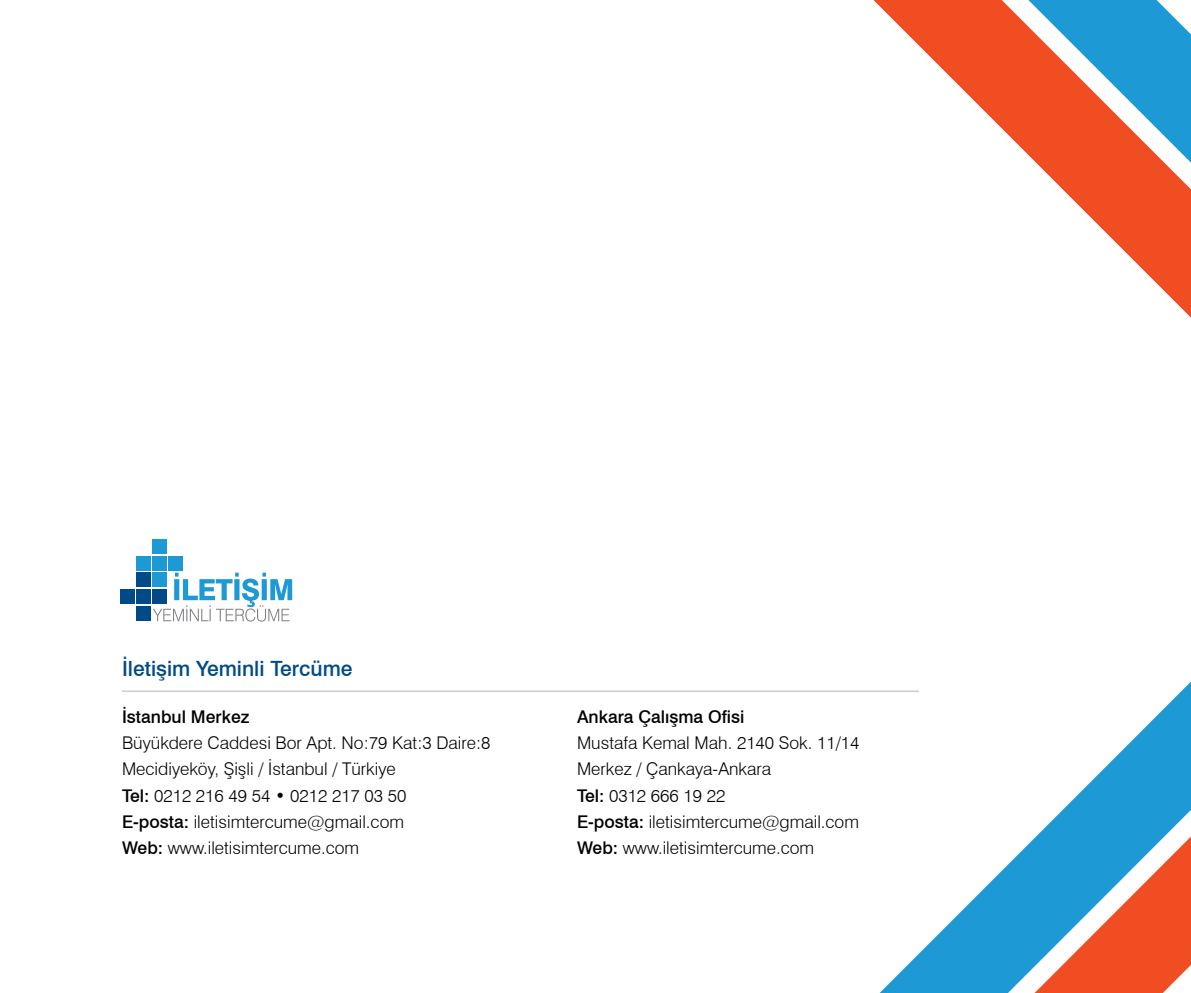
<style>
.page{position:relative;width:1191px;height:993px;background:#fff}
.page>*{position:absolute;margin:0;border:0;box-sizing:border-box;transform-origin:0 0}
.t1{font:500 21px "Swiss 721 BT";color:#004b87}
.t2{font:300 17.5px/26.2px "Swiss 721 BT";color:#000001}
.t3{font:500 17.5px "Swiss 721 BT";color:#000001}
.s1{font-weight:500}
</style>
<div class="page">
<svg style="left:873px;top:0;width:318px;height:317px"></svg>
<svg style="left:880px;top:681px;width:311px;height:311px"></svg>
<hr style="left:122px;top:690px;width:796px;height:2px;background:#d1d2d4">
<div style="left:152px;top:538px;width:14px;height:15px;background:#1d99d6"></div>
<div style="left:152px;top:555px;width:14px;height:15px;background:#1d99d6"></div>
<div style="left:168px;top:555px;width:15px;height:15px;background:#1d99d6"></div>
<div style="left:136px;top:555px;width:14px;height:15px;background:#1d99d6"></div>
<div style="left:152px;top:572px;width:14px;height:15px;background:#1d99d6"></div>
<div style="left:136px;top:572px;width:14px;height:15px;background:#004b87"></div>
<div style="left:136px;top:589px;width:14px;height:15px;background:#004b87"></div>
<div style="left:152px;top:589px;width:14px;height:15px;background:#004b87"></div>
<div style="left:120px;top:589px;width:14px;height:15px;background:#004b87"></div>
<div style="left:136px;top:606px;width:14px;height:15px;background:#004b87"></div>
<svg style="left:153px;top:572px;width:139px;height:49px"></svg>
<p class="t1" style="left:122px;top:656px;width:232px">İletişim Yeminli Tercüme</p>
<p class="t3" style="left:122px;top:705px;width:129px">İstanbul Merkez</p>
<p class="t2" style="left:122px;top:729px;width:370px">Büyükdere Caddesi Bor Apt. No:79 Kat:3 Daire:8<br>Mecidiyeköy, Şişli / İstanbul / Türkiye<br><span class="s1">Tel:</span> 0212 216 49 54 • 0212 217 03 50<br><span class="s1">E-posta:</span> iletisimtercume@gmail.com<br><span class="s1">Web:</span> www.iletisimtercume.com</p>
<p class="t3" style="left:577px;top:705px;width:169px">Ankara Çalışma Ofisi</p>
<p class="t2" style="left:577px;top:729px;width:284px">Mustafa Kemal Mah. 2140 Sok. 11/14<br>Merkez / Çankaya-Ankara<br><span class="s1">Tel:</span> 0312 666 19 22<br><span class="s1">E-posta:</span> iletisimtercume@gmail.com<br><span class="s1">Web:</span> www.iletisimtercume.com</p>
</div>
